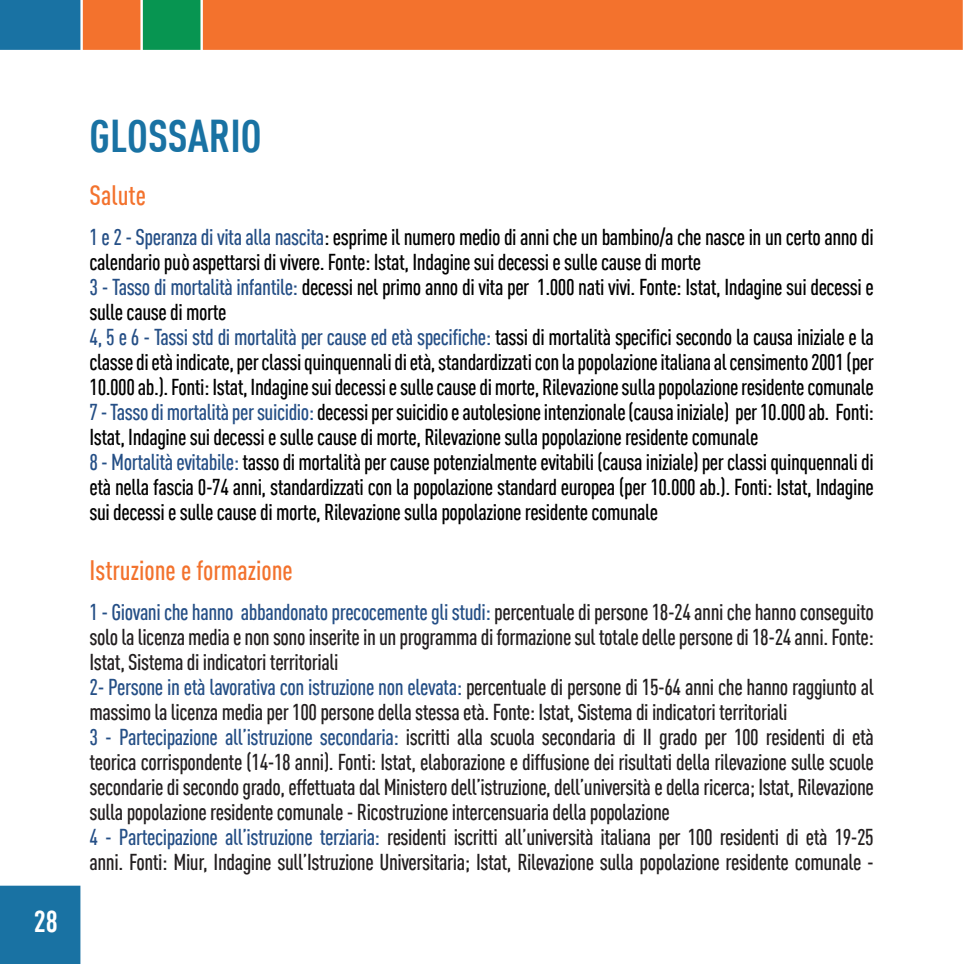
<style>
.page{position:relative;width:964px;height:964px;background:#fff}
.page>*{position:absolute;margin:0;border:0;box-sizing:border-box;transform-origin:0 0}
.t1{font:700 45px "DIN Cond";color:#1972a3}
.t2{font:700 30px "DIN Cond";color:#fff}
.t3{font:500 27.5px "DIN Cond";color:#f3722d}
.t4{font:500 22.5px/25px "DIN Cond";letter-spacing:-.02em;color:#000}
.t5{font:500 22.5px/25px "DIN Cond";letter-spacing:-.02em;color:#231f20}
.s1{color:#254f86}
</style>
<div class="page">
<img style="left:0;top:0;width:963px;height:964px">
<h2 class="t2" style="left:34px;top:903px;width:26px">28</h2>
<h1 class="t1" style="left:90px;top:109px;width:174px">GLOSSARIO</h1>
<p class="t3" style="left:90px;top:179px;width:58px">Salute</p>
<p class="t4" style="left:90px;top:224px;width:786px"><span class="s1">1 e 2 - Speranza di vita alla nascita</span>: esprime il numero medio di anni che un bambino/a che nasce in un certo anno di calendario può aspettarsi di vivere. Fonte: Istat, Indagine sui decessi e sulle cause di morte<br><span class="s1">3 - Tasso di mortalità infantile:</span> decessi nel primo anno di vita per 1.000 nati vivi. Fonte: Istat, Indagine sui decessi e sulle cause di morte<br><span class="s1">4, 5 e 6 - Tassi std di mortalità per cause ed età specifiche:</span> tassi di mortalità specifici secondo la causa iniziale e la classe di età indicate, per classi quinquennali di età, standardizzati con la popolazione italiana al censimento 2001 (per 10.000 ab.). Fonti: Istat, Indagine sui decessi e sulle cause di morte, Rilevazione sulla popolazione residente comunale <span class="s1">7 - Tasso di mortalità per suicidio:</span> decessi per suicidio e autolesione intenzionale (causa iniziale) per 10.000 ab. Fonti:<br>Istat, Indagine sui decessi e sulle cause di morte, Rilevazione sulla popolazione residente comunale<br><span class="s1">8 - Mortalità evitabile:</span> tasso di mortalità per cause potenzialmente evitabili (causa iniziale) per classi quinquennali di età nella fascia 0-74 anni, standardizzati con la popolazione standard europea (per 10.000 ab.). Fonti: Istat, Indagine sui decessi e sulle cause di morte, Rilevazione sulla popolazione residente comunale</p>
<p class="t3" style="left:90px;top:554px;width:205px">Istruzione e formazione</p>
<p class="t5" style="left:90px;top:599px;width:786px"><span class="s1">1 - Giovani che hanno abbandonato precocemente gli studi:</span> percentuale di persone 18-24 anni che hanno conseguito solo la licenza media e non sono inserite in un programma di formazione sul totale delle persone di 18-24 anni. Fonte:<br>Istat, Sistema di indicatori territoriali<br><span class="s1">2- Persone in età lavorativa con istruzione non elevata:</span> percentuale di persone di 15-64 anni che hanno raggiunto al massimo la licenza media per 100 persone della stessa età. Fonte: Istat, Sistema di indicatori territoriali<br><span class="s1">3 - Partecipazione all’istruzione secondaria:</span> iscritti alla scuola secondaria di II grado per 100 residenti di età teorica corrispondente (14-18 anni). Fonti: Istat, elaborazione e diffusione dei risultati della rilevazione sulle scuole secondarie di secondo grado, effettuata dal Ministero dell’istruzione, dell’università e della ricerca; Istat, Rilevazione sulla popolazione residente comunale - Ricostruzione intercensuaria della popolazione<br><span class="s1">4 - Partecipazione all’istruzione terziaria:</span> residenti iscritti all’università italiana per 100 residenti di età 19-25 anni. Fonti: Miur, Indagine sull’Istruzione Universitaria; Istat, Rilevazione sulla popolazione residente comunale -</p>
</div>
